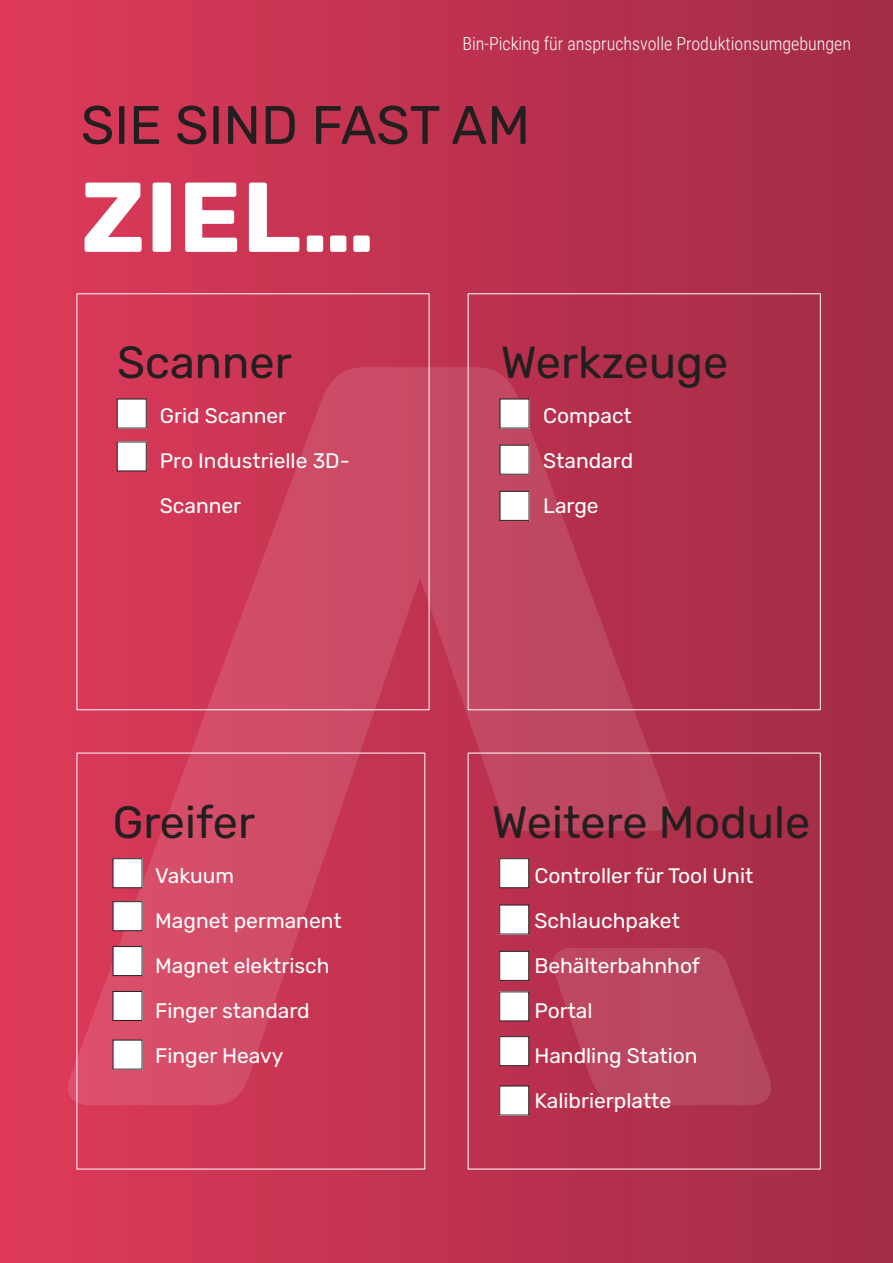
<style>
.page{position:relative;width:893px;height:1263px;background:#fff}
.page>*{position:absolute;margin:0;border:0;box-sizing:border-box;transform-origin:0 0}
.t1{font:700 99px "Rubik";color:#fff}
.t2{font:54px "Rubik";color:#231f20}
.t3{font:45px "Rubik";color:#231f20}
.t4{font:21px/45px "Rubik";color:#fff}
.t5{font:300 18px "Roboto Condensed";color:#fff}
</style>
<div class="page">
<div style="left:0;top:0;width:893px;height:1263px;background:linear-gradient(to right,#de3a59,#a12c47)"></div>
<svg style="left:65px;top:367px;width:609px;height:738px;background:#c73e5b"></svg>
<svg style="left:550px;top:948px;width:224px;height:157px;background:#b7415b"></svg>
<div style="left:468px;top:293px;width:353px;height:417px;border:1px solid #fff"></div>
<div style="left:117px;top:399px;width:29px;height:29px;background:#fff"></div>
<div style="left:117px;top:399px;width:30px;height:29px;border:1px solid #231f20"></div>
<div style="left:117px;top:442px;width:29px;height:29px;background:#fff"></div>
<div style="left:117px;top:442px;width:30px;height:29px;border:1px solid #231f20"></div>
<div style="left:500px;top:399px;width:29px;height:29px;background:#fff"></div>
<div style="left:500px;top:445px;width:29px;height:29px;background:#fff"></div>
<div style="left:500px;top:491px;width:29px;height:29px;background:#fff"></div>
<div style="left:500px;top:491px;width:29px;height:30px;border:1px solid #231f20"></div>
<div style="left:113px;top:859px;width:29px;height:29px;background:#fff"></div>
<div style="left:113px;top:858px;width:29px;height:30px;border:1px solid #231f20"></div>
<div style="left:113px;top:902px;width:29px;height:29px;background:#fff"></div>
<div style="left:113px;top:901px;width:29px;height:30px;border:1px solid #231f20"></div>
<div style="left:113px;top:946px;width:29px;height:29px;background:#fff"></div>
<div style="left:113px;top:946px;width:29px;height:30px;border:1px solid #231f20"></div>
<div style="left:113px;top:991px;width:29px;height:29px;background:#fff"></div>
<div style="left:113px;top:991px;width:29px;height:30px;border:1px solid #231f20"></div>
<div style="left:113px;top:1040px;width:29px;height:29px;background:#fff"></div>
<div style="left:500px;top:859px;width:29px;height:29px;background:#fff"></div>
<div style="left:499px;top:858px;width:30px;height:30px;border:1px solid #231f20"></div>
<div style="left:500px;top:905px;width:29px;height:29px;background:#fff"></div>
<div style="left:499px;top:905px;width:30px;height:29px;border:1px solid #231f20"></div>
<div style="left:500px;top:992px;width:29px;height:29px;background:#fff"></div>
<div style="left:499px;top:991px;width:30px;height:30px;border:1px solid #231f20"></div>
<div style="left:500px;top:951px;width:29px;height:29px;background:#fff"></div>
<div style="left:499px;top:951px;width:30px;height:30px;border:1px solid #231f20"></div>
<div style="left:500px;top:1037px;width:29px;height:29px;background:#fff"></div>
<div style="left:499px;top:1036px;width:30px;height:30px;border:1px solid #231f20"></div>
<div style="left:500px;top:1086px;width:29px;height:29px;background:#fff"></div>
<div style="left:499px;top:1086px;width:30px;height:29px;border:1px solid #231f20"></div>
<p class="t5" style="left:462px;top:31px;width:390px">Bin-Picking für anspruchsvolle Produktionsumgebungen</p>
<p class="t2" style="left:81px;top:95px;width:451px">SIE SIND FAST AM</p>
<p class="t1" style="left:81px;top:162px;width:296px">ZIEL…</p>
<p class="t3" style="left:117px;top:338px;width:176px">Scanner</p>
<p class="t4" style="left:160px;top:394px;width:128px">Grid Scanner</p>
<p class="t4" style="left:160px;top:439px;width:192px">Pro Industrielle 3D-<br>Scanner</p>
<p class="t3" style="left:113px;top:797px;width:144px">Greifer</p>
<p class="t4" style="left:155px;top:853px;width:80px">Vakuum</p>
<p class="t4" style="left:155px;top:898px;width:188px">Magnet permanent</p>
<p class="t4" style="left:155px;top:943px;width:176px">Magnet elektrisch</p>
<p class="t4" style="left:155px;top:988px;width:156px">Finger standard</p>
<p class="t4" style="left:155px;top:1033px;width:130px">Finger Heavy</p>
<p class="t3" style="left:501px;top:338px;width:229px">Werkzeuge</p>
<p class="t4" style="left:543px;top:394px;width:90px">Compact</p>
<p class="t4" style="left:543px;top:439px;width:91px">Standard</p>
<p class="t4" style="left:543px;top:484px;width:57px">Large</p>
<p class="t3" style="left:492px;top:797px;width:320px">Weitere Module</p>
<p class="t4" style="left:534px;top:853px;width:220px">Controller für Tool Unit</p>
<p class="t4" style="left:534px;top:898px;width:147px">Schlauchpaket</p>
<p class="t4" style="left:534px;top:943px;width:167px">Behälterbahnhof</p>
<p class="t4" style="left:534px;top:988px;width:60px">Portal</p>
<p class="t4" style="left:534px;top:1033px;width:165px">Handling Station</p>
<p class="t4" style="left:534px;top:1078px;width:138px">Kalibrierplatte</p>
</div>
